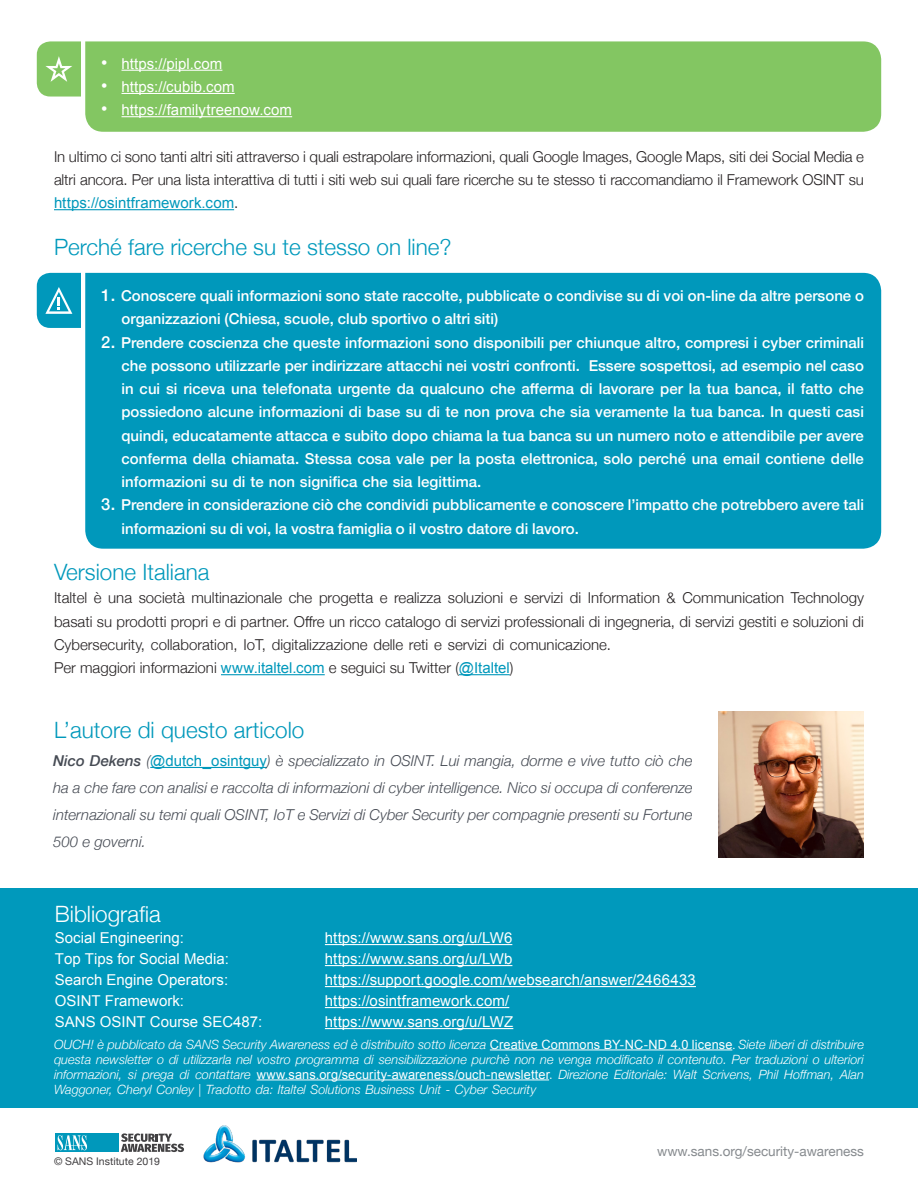
<style>
.page{position:relative;width:918px;height:1188px;background:#fff}
.page>*{position:absolute;margin:0;border:0;box-sizing:border-box;transform-origin:0 0}
.MainText{font:300 22.5px "Helvetica Neue";color:#0098bb}
.MainText-2{font:300 22.5px "Helvetica Neue";color:#0099bc}
.t1{font:300 22.5px "Helvetica Neue";color:#fff}
.t2{font:18px "Arial";color:#fff}
.t3{font:500 15px/23.2px "Helvetica Neue";color:#fff}
.MainText-3{font:300 15px/23.2px "Helvetica Neue";color:#231f20;text-align:justify}
.t4{font:15px "Arial";color:#fff}
.MainText-4{font:italic 300 15px/27px "Helvetica Neue";color:#464b54;text-align:justify}
.t5{font:13.5px "Helvetica Neue";color:#868a8e}
.MainText-5{font:italic 300 12.75px/15px "Helvetica Neue";color:#fff;text-align:right}
.MainText-6{font:12.75px "Arial";letter-spacing:.01em;color:#fff}
.t6{font:10.5px "Helvetica Neue";color:#413f41}
.s1{font-family:"Arial";font-weight:400;color:#0098bb}
.s2{font-size:16.5px}
.s3{font-weight:500}
.s4{font-family:"Arial";font-weight:400;font-style:normal;color:#0098bb}
.s5{font-family:"Arial";font-weight:400;font-style:normal}
.s6{font-family:"Proxima Nova";font-weight:400;font-style:normal}
.s7{font-family:"Helvetica Neue";font-weight:300}
</style>
<div class="page">
<div style="left:85px;top:273px;width:796px;height:276px;background:#0098bb"></div>
<svg style="left:37px;top:273px;width:44px;height:55px;background:#1da3c2"></svg>
<div style="left:85px;top:41px;width:796px;height:91px;background:#83c662"></div>
<svg style="left:37px;top:41px;width:44px;height:56px;background:#91cc73"></svg>
<div style="left:0;top:889px;width:918px;height:219px;background:#0099bc"></div>
<hr style="left:325px;top:944px;width:187px;height:1px;background:#fff">
<hr style="left:325px;top:965px;width:187px;height:1px;background:#fff">
<hr style="left:325px;top:986px;width:371px;height:1px;background:#fff">
<hr style="left:325px;top:1007px;width:184px;height:1px;background:#fff">
<hr style="left:325px;top:1028px;width:188px;height:1px;background:#fff">
<hr style="left:122px;top:70px;width:100px;height:1px;background:#fff">
<hr style="left:122px;top:93px;width:113px;height:1px;background:#fff">
<hr style="left:122px;top:116px;width:170px;height:1px;background:#fff">
<hr style="left:54px;top:209px;width:180px;height:1px;background:#0098bb">
<hr style="left:221px;top:674px;width:104px;height:1px;background:#0098bb">
<hr style="left:459px;top:674px;width:51px;height:1px;background:#0098bb">
<hr style="left:490px;top:1049px;width:242px;height:1px;background:#fff">
<hr style="left:257px;top:1079px;width:292px;height:1px;background:#fff">
<svg style="left:121px;top:1133px;width:63px;height:19px"></svg>
<div style="left:56px;top:1133px;width:63px;height:19px;background:#0098bb"></div>
<svg style="left:58px;top:1135px;width:29px;height:15px"></svg>
<img style="left:203px;top:1125px;width:154px;height:38px">
<hr style="left:150px;top:767px;width:117px;height:1px;background:#0098bb">
<img style="left:718px;top:711px;width:146px;height:146px">
<p class="t2" style="left:101px;top:51px;width:8px">•</p>
<p class="t2" style="left:101px;top:74px;width:8px">•</p>
<p class="t4" style="left:122px;top:54px;width:102px">https://pipl.com</p>
<p class="t4" style="left:122px;top:77px;width:115px">https://cubib.com</p>
<p class="t4" style="left:122px;top:100px;width:172px">https://familytreenow.com</p>
<p class="t2" style="left:101px;top:97px;width:8px">•</p>
<p class="MainText-3" style="left:54px;top:144px;width:812px">In ultimo ci sono tanti altri siti attraverso i quali estrapolare informazioni, quali Google Images, Google Maps, siti dei Social Media e altri ancora. Per una lista interattiva di tutti i siti web sui quali fare ricerche su te stesso ti raccomandiamo il Framework OSINT su <span class="s1">https://osintframework.com</span>.</p>
<p class="MainText-2" style="left:54px;top:228px;width:399px">Perché fare ricerche su te stesso on line?</p>
<p class="t3" style="left:122px;top:283px;width:744px;text-indent:-20px"><span class="s2">1.</span> Conoscere quali informazioni sono state raccolte, pubblicate o condivise su di voi on-line da altre persone o organizzazioni (Chiesa, scuole, club sportivo o altri siti(</p>
<p class="t3" style="left:101px;top:329px;width:764px;text-align:right"><span class="s2">2.</span> Prendere coscienza che queste informazioni sono disponibili per chiunque altro, compresi i cyber criminali<br>Essere sospettosi, ad esempio nel caso</p>
<p class="t3" style="left:122px;top:353px;width:744px">che possono utilizzarle per indirizzare attacchi nei vostri confronti.<br>in cui si riceva una telefonata urgente da qualcuno che afferma di lavorare per la tua banca, il fatto che possiedono alcune informazioni di base su di te non prova che sia veramente la tua banca. In questi casi quindi, educatamente attacca e subito dopo chiama la tua banca su un numero noto e attendibile per avere conferma della chiamata. Stessa cosa vale per la posta elettronica, solo perché una email contiene delle informazioni su di te non significa che sia legittima.</p>
<p class="t3" style="left:122px;top:492px;width:744px;text-indent:-20px"><span class="s2">3.</span> Prendere in considerazione ciò che condividi pubblicamente e conoscere ’l impatto che potrebbero avere tali informazioni su di voi la, vostra famiglia ilo vostro datore di lavoro.</p>
<p class="MainText" style="left:54px;top:554px;width:157px">Versione Italiana</p>
<p class="MainText-3" style="left:54px;top:585px;width:812px">Italtel è una società multinazionale che progetta e realizza soluzioni e servizi di Information &amp; Communication Technology basati su prodotti propri e di partner. Offre un ricco catalogo di servizi professionali di ingegneria, di servizi gestiti e soluzioni di Cybersecurity, collaboration, IoT, digitalizzazione delle reti e servizi di comunicazione.</p>
<p class="MainText-3" style="left:54px;top:655px;width:461px">Per maggiori informazioni <span class="s1">www.italtel.com</span> e seguici su Twitter (<span class="s1">@Italtel</span>(</p>
<p class="MainText" style="left:54px;top:712px;width:252px">’L autore di questo articolo</p>
<p class="MainText-4" style="left:53px;top:746px;width:641px"><span class="s3">Nico Dekens</span> (<span class="s4">@dutch_osintguy</span> è) specializzato in OSINT. Lui mangia, dorme e vive tutto ciò che ha a che fare con analisi e raccolta di informazioni di cyber intelligence. Nico si occupa di conferenze internazionali su temi quali OSINT, IoT e Servizi di Cyber Security per compagnie presenti su Fortune 500 e governi.</p>
<p class="t1" style="left:55px;top:896px;width:107px">Bibliografia</p>
<p class="t4" style="left:55px;top:928px;width:131px">Social Engineering:</p>
<p class="t4" style="left:325px;top:928px;width:189px">https://www.sans.org /u/ LW6</p>
<p class="t4" style="left:55px;top:949px;width:176px">Top Tips for Social Media:</p>
<p class="t4" style="left:325px;top:949px;width:189px">https://www.sans.org /u/ LWb</p>
<p class="t4" style="left:55px;top:970px;width:175px">Search Engine Operators:</p>
<p class="t4" style="left:325px;top:970px;width:373px">https://support.google.com/websearch/answer/2466433</p>
<p class="t4" style="left:55px;top:991px;width:131px">OSINT Framework:</p>
<p class="t4" style="left:325px;top:991px;width:186px">https://osintframework.com/</p>
<p class="t4" style="left:55px;top:1012px;width:209px">SANS OSINT Course SEC487:</p>
<p class="t4" style="left:325px;top:1012px;width:190px">https://www.sans.org /u/ LWZ</p>
<p class="MainText-5" style="left:54px;top:1036px;width:812px">OUCH è! pubblicato da SANS Security Awareness ed è distribuito sotto licenza <span class="s5">Creative Commons BY-NC-ND 4.0 license</span><span class="s6">.</span> Siete liberi di distribuire questa newsletter o di utilizzarla nel vostro programma di sensibilizzazione purchè non ne venga modificato il contenuto. Per traduzioni o ulteriori<br>Alan</p>
<p class="MainText-5" style="left:703px;top:1066px;width:52px">Scrivens,</p>
<p class="MainText-6" style="left:257px;top:1066px;width:297px">www.sans.org/security-awareness/ouch-newsletter<span class="s7">.</span></p>
<p class="MainText-5" style="left:558px;top:1066px;width:51px">Direzione</p>
<p class="MainText-5" style="left:614px;top:1066px;width:55px">Editoriale:</p>
<p class="MainText-5" style="left:673px;top:1066px;width:25px">Walt</p>
<p class="MainText-5" style="left:759px;top:1066px;width:21px">Phil</p>
<p class="MainText-5" style="left:784px;top:1066px;width:52px">Hoffman,</p>
<p class="MainText-5" style="left:54px;top:1066px;width:484px;text-align:left">informazioni,<br>Waggoner, Cheryl Conley | Tradotto da: Italtel Solutions Business Unit - Cyber Security</p>
<p class="MainText-5" style="left:128px;top:1066px;width:10px">si</p>
<p class="MainText-5" style="left:180px;top:1066px;width:11px">di</p>
<p class="MainText-5" style="left:195px;top:1066px;width:57px">contattare</p>
<p class="MainText-5" style="left:143px;top:1066px;width:33px">prega</p>
<p class="t6" style="left:54px;top:1154px;width:108px">© SANS Institute 2019</p>
<p class="t5" style="left:657px;top:1142px;width:208px">www.sans.org/security-awareness</p>
</div>
